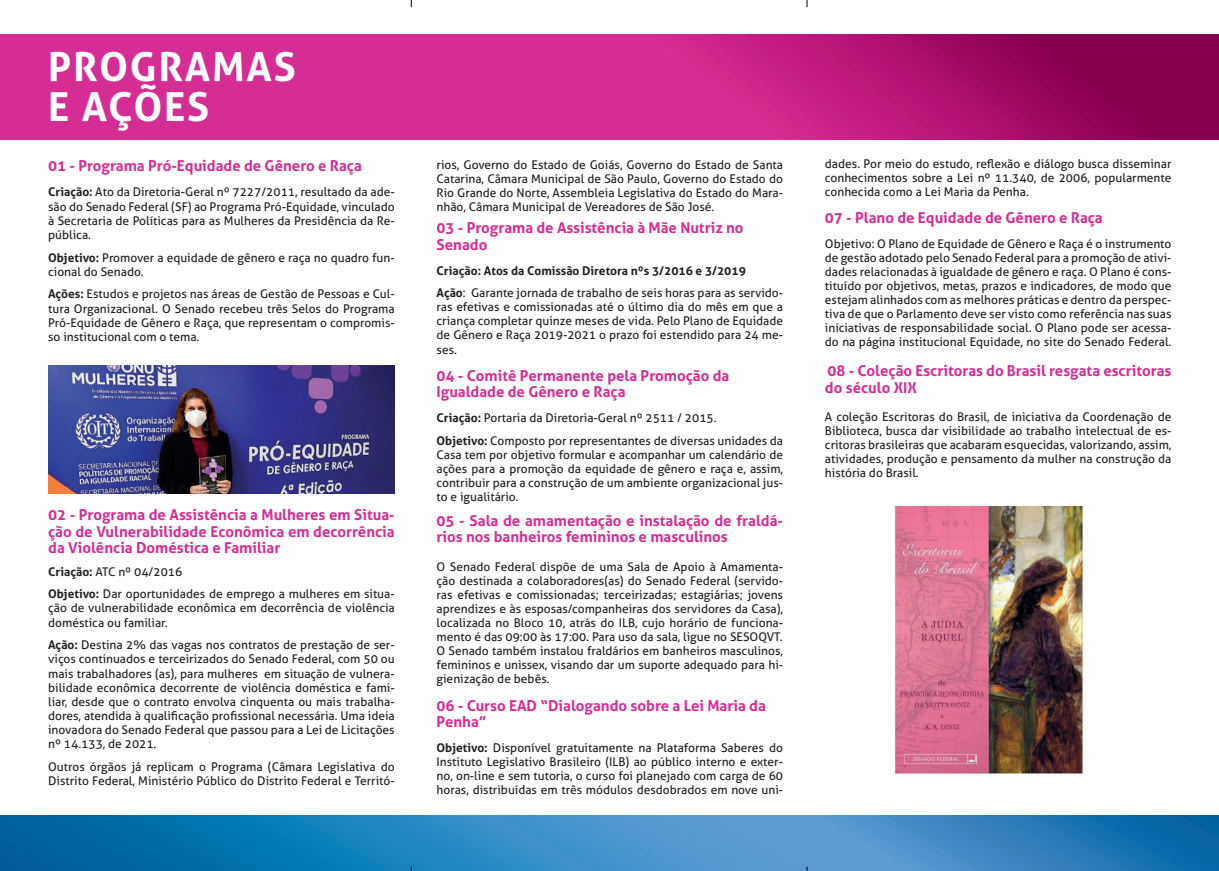
<style>
.page{position:relative;width:1219px;height:871px;background:#fff}
.page>*{position:absolute;margin:0;border:0;box-sizing:border-box;transform-origin:0 0}
.t1{font:700 40px/40px "Aller";letter-spacing:.045em;color:#fff}
.texto_explicativo{font:700 15px/16.3px "Aller";color:#d52d93}
.tópico{font:700 15px/16.3px "Aller";color:#d52d93}
.texto_explicativo-2{font:12px/14.1px "Aller";color:#231f20;text-align:justify}
.texto_explicativo-3{font:700 12px "Aller";color:#231f20}
.s1{font-weight:700}
</style>
<div class="page">
<svg style="left:0;top:34px;width:1219px;height:105px;background:#c22082"></svg>
<svg style="left:0;top:815px;width:1219px;height:55px;background:#2982bc"></svg>
<img style="left:49px;top:366px;width:346px;height:127px">
<img style="left:894px;top:506px;width:193px;height:267px">
<p class="t1" style="left:48px;top:47px;width:249px">PROGRAMAS<br>E AÇÕES</p>
<p class="tópico" style="left:48px;top:158px;width:315px">01 - Programa Pró-Equidade de Gênero e Raça</p>
<p class="texto_explicativo-2" style="left:48px;top:185px;width:348px"><span class="s1">Criação:</span> Ato da Diretoria-Geral nº 7227/2011, resultado da ade&shy;são do Senado Federal (SF) ao Programa Pró-Equidade, vinculado à Secretaria de Políticas para as Mulheres da Presidência da Re&shy;pública.</p>
<p class="texto_explicativo-2" style="left:48px;top:250px;width:348px"><span class="s1">Objetivo:</span> Promover a equidade de gênero e raça no quadro fun&shy;cional do Senado.</p>
<p class="texto_explicativo-2" style="left:48px;top:287px;width:348px"><span class="s1">Ações:</span> Estudos e projetos nas áreas de Gestão de Pessoas e Cul&shy;tura Organizacional. O Senado recebeu três Selos do Programa Pró-Equidade de Gênero e Raça, que representam o compromis&shy;so institucional com o tema.</p>
<p class="texto_explicativo" style="left:48px;top:506px;width:348px;text-align:justify">02 - Programa de Assistência a Mulheres em Situa&shy;ção de Vulnerabilidade Econômica em decorrência da Violência Doméstica e Familiar</p>
<p class="texto_explicativo-2" style="left:48px;top:564px;width:136px"><span class="s1">Criação:</span> ATC nº 04/2016</p>
<p class="texto_explicativo-2" style="left:48px;top:586px;width:348px"><span class="s1">Objetivo:</span> Dar oportunidades de emprego a mulheres em situa&shy;ção de vulnerabilidade econômica em decorrência de violência doméstica ou familiar.</p>
<p class="texto_explicativo-2" style="left:48px;top:637px;width:348px"><span class="s1">Ação:</span> Destina 2% das vagas nos contratos de prestação de ser&shy;viços continuados e terceirizados do Senado Federal, com 50 ou mais trabalhadores (as), para mulheres em situação de vulnera&shy;bilidade econômica decorrente de violência doméstica e fami&shy;liar, desde que o contrato envolva cinquenta ou mais trabalha&shy;dores, atendida à qualificação profissional necessária. Uma ideia inovadora do Senado Federal que passou para a Lei de Licitações nº 14.133, de 2021.</p>
<p class="texto_explicativo-2" style="left:48px;top:759px;width:348px">Outros órgãos já replicam o Programa (Câmara Legislativa do<br>Distrito Federal, Ministério Público do Distrito Federal e Territó-</p>
<p class="texto_explicativo-2" style="left:437px;top:158px;width:348px">rios, Governo do Estado de Goiás, Governo do Estado de Santa Catarina, Câmara Municipal de São Paulo, Governo do Estado do Rio Grande do Norte, Assembleia Legislativa do Estado do Mara&shy;nhão, Câmara Municipal de Vereadores de São José.</p>
<p class="tópico" style="left:437px;top:220px;width:308px">03 - Programa de Assistência à Mãe Nutriz no<br>Senado</p>
<p class="texto_explicativo-3" style="left:437px;top:263px;width:311px">Criação: Atos da Comissão Diretora nºs 3/2016 e 3/2019</p>
<p class="texto_explicativo-2" style="left:437px;top:286px;width:348px"><span class="s1">Ação</span>: Garante jornada de trabalho de seis horas para as servido&shy;ras efetivas e comissionadas até o último dia do mês em que a criança completar quinze meses de vida. Pelo Plano de Equidade de Gênero e Raça 2019-2021 o prazo foi estendido para 24 me&shy;ses.</p>
<p class="tópico" style="left:437px;top:367px;width:294px">04 - Comitê Permanente pela Promoção da<br>Igualdade de Gênero e Raça</p>
<p class="texto_explicativo-2" style="left:437px;top:411px;width:282px"><span class="s1">Criação:</span> Portaria da Diretoria-Geral nº 2511 / 2015.</p>
<p class="texto_explicativo-2" style="left:437px;top:433px;width:348px"><span class="s1">Objetivo:</span> Composto por representantes de diversas unidades da Casa tem por objetivo formular e acompanhar um calendário de ações para a promoção da equidade de gênero e raça e, assim, contribuir para a construção de um ambiente organizacional jus&shy;to e igualitário.</p>
<p class="texto_explicativo" style="left:437px;top:512px;width:348px">05 - Sala de amamentação e instalação de fraldá&shy;rios nos banheiros femininos e masculinos</p>
<p class="texto_explicativo-2" style="left:437px;top:559px;width:348px">O Senado Federal dispõe de uma Sala de Apoio à Amamenta&shy;ção destinada a colaboradores(as) do Senado Federal (servido&shy;ras efetivas e comissionadas; terceirizadas; estagiárias; jovens aprendizes e às esposas/companheiras dos servidores da Casa), localizada no Bloco 10, atrás do ILB, cujo horário de funciona&shy;mento é das 09:00 às 17:00. Para uso da sala, ligue no SESOQVT.<br>O Senado também instalou fraldários em banheiros masculinos, femininos e unissex, visando dar um suporte adequado para hi&shy;gienização de bebês.</p>
<p class="tópico" style="left:437px;top:697px;width:331px">06 - Curso EAD “Dialogando sobre a Lei Maria da<br>Penha”</p>
<p class="texto_explicativo-2" style="left:437px;top:740px;width:348px"><span class="s1">Objetivo:</span> Disponível gratuitamente na Plataforma Saberes do Instituto Legislativo Brasileiro (ILB) ao público interno e exter&shy;no, on-line e sem tutoria, o curso foi planejado com carga de 60 horas, distribuídas em três módulos desdobrados em nove uni-</p>
<p class="texto_explicativo-2" style="left:825px;top:156px;width:348px">dades. Por meio do estudo, reflexão e diálogo busca disseminar conhecimentos sobre a Lei nº 11.340, de 2006, popularmente conhecida como a Lei Maria da Penha.</p>
<p class="tópico" style="left:825px;top:210px;width:279px">07 - Plano de Equidade de Gênero e Raça</p>
<p class="texto_explicativo-2" style="left:825px;top:237px;width:348px">Objetivo: O Plano de Equidade de Gênero e Raça é o instrumento de gestão adotado pelo Senado Federal para a promoção de ativi&shy;dades relacionadas à igualdade de gênero e raça. O Plano é cons&shy;tituído por objetivos, metas, prazos e indicadores, de modo que estejam alinhados com as melhores práticas e dentro da perspec&shy;tiva de que o Parlamento deve ser visto como referência nas suas iniciativas de responsabilidade social. O Plano pode ser acessa&shy;do na página institucional Equidade, no site do Senado Federal.</p>
<p class="texto_explicativo" style="left:825px;top:363px;width:348px">08 - Coleção Escritoras do Brasil resgata escritoras do século XIX</p>
<p class="texto_explicativo-2" style="left:825px;top:409px;width:348px">A coleção Escritoras do Brasil, de iniciativa da Coordenação de Biblioteca, busca dar visibilidade ao trabalho intelectual de es&shy;critoras brasileiras que acabaram esquecidas, valorizando, assim, atividades, produção e pensamento da mulher na construção da história do Brasil.</p>
</div>
